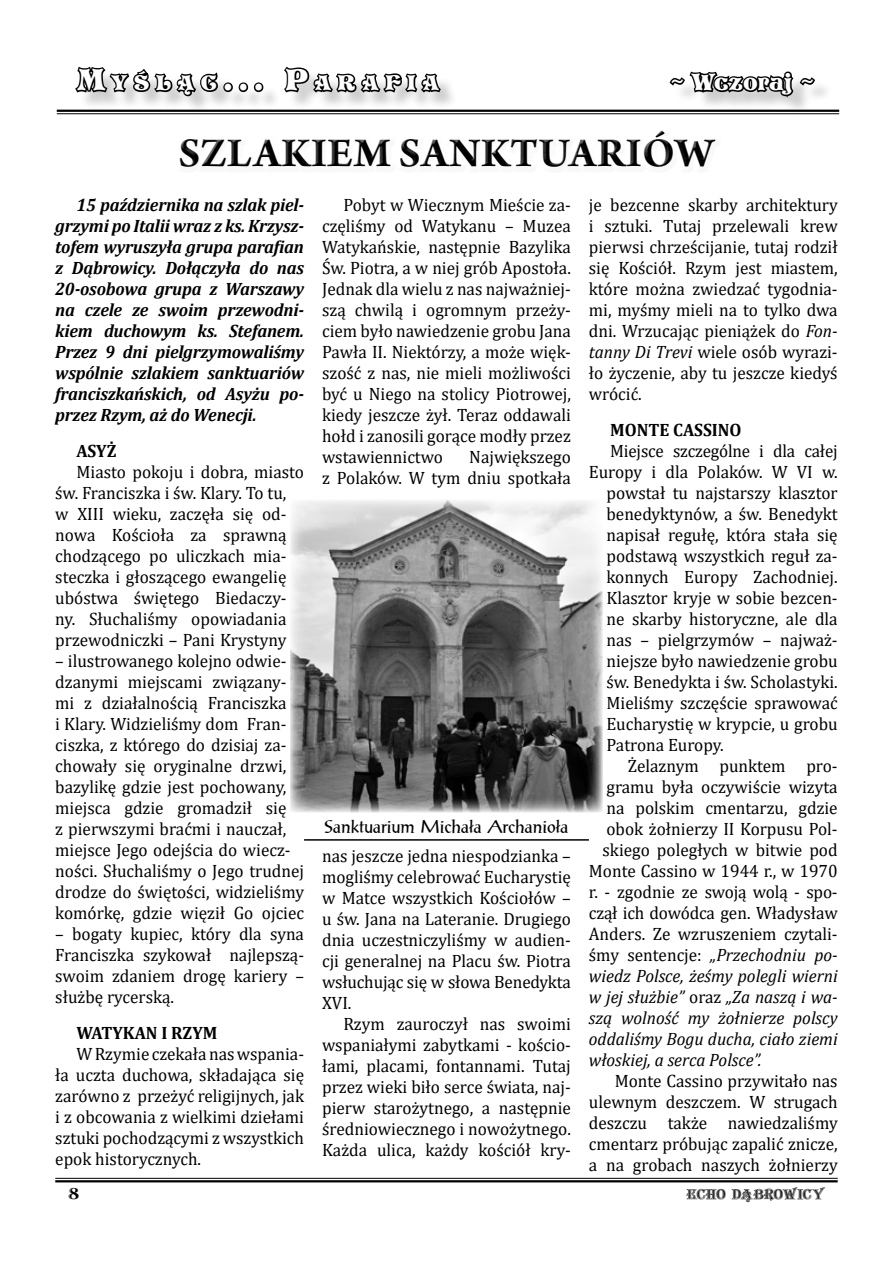
<style>
.page{position:relative;width:893px;height:1263px;background:#fff}
.page>*{position:absolute;margin:0;border:0;box-sizing:border-box;transform-origin:0 0}
.t1{font:700 43.5px "Arno Pro";letter-spacing:.01em;color:#000}
.t2{font:21px "EFN Orient";color:#fefefe}
.t3{font:18.9px "EFN Orient";letter-spacing:.355em;color:#fefefe}
.t4{font:18px/21px "Cambria";color:#000;text-align:justify;scale:.96 1}
.t5{font:italic 700 18px/21px "Cambria";letter-spacing:-.01em;color:#000;text-align:justify;scale:.96 1}
.t6{font:italic 18px "Cambria";color:#000;scale:.96 1}
.t7{font:700 18px "Cambria";color:#000;scale:.96 1}
.t8{font:18px "Prose Antique";color:#000}
.t9{font:18px "Cambria";color:#000;scale:.95 1}
.t10{font:15px "EFN Agabus Engraved";color:#000}
.t11{font:13.5px "EFN Alegoria";letter-spacing:-.03em;color:#000}
.s1{font-size:27px}
.s2{font-style:italic}
.s3{font-style:normal}
</style>
<div class="page">
<hr style="left:55px;top:1178px;width:783px;height:1px;background:#000">
<hr style="left:55px;top:1180px;width:783px;height:2px;background:#000">
<div style="left:79px;top:69px;width:754px;height:45px;background:#000;opacity:.2"></div>
<svg style="left:73px;top:66px;width:193px;height:47px"></svg>
<svg style="left:282px;top:66px;width:161px;height:29px"></svg>
<svg style="left:668px;top:69px;width:149px;height:46px"></svg>
<hr style="left:57px;top:110px;width:782px;height:2px;background:#000">
<hr style="left:57px;top:113px;width:782px;height:1px;background:#000">
<img style="left:290px;top:500px;width:312px;height:312px">
<hr style="left:304px;top:839px;width:285px;height:2px;background:#000">
<p class="t3" style="left:77px;top:70px;width:363px"><span class="s1">M</span>YŚLĄC<span class="s1">... P</span>ARAFIA</p>
<p class="t2" style="left:669px;top:68px;width:148px">~ Wczoraj ~</p>
<h1 class="t1" style="left:179px;top:127px;width:537px">SZLAKIEM SANKTUARIÓW</h1>
<p class="t5" style="left:55px;top:194px;width:261px;text-indent:21px">15 października na szlak piel&shy;grzymi po Italii wraz z ks. Krzysz&shy;tofem wyruszyła grupa parafian z Dąbrowicy. Dołączyła do nas 20-osobowa grupa z Warszawy na czele ze swoim przewodni&shy;kiem duchowym ks. Stefanem.<br>Przez 9 dni pielgrzymowaliśmy wspólnie szlakiem sanktuariów franciszkańskich, od Asyżu po&shy;przez Rzym, aż do Wenecji.</p>
<p class="t7" style="left:77px;top:438px;width:43px">ASYŻ</p>
<p class="t4" style="left:55px;top:461px;width:261px;text-align:left;text-indent:21px">Miasto pokoju i dobra, miasto św. Franciszka i św. Klary. To tu, w XIII wieku, zaczęła się od&shy;nowa Kościoła za sprawną chodzącego po uliczkach mia&shy;steczka i głoszącego ewangelię ubóstwa świętego Biedaczy&shy;ny. Słuchaliśmy opowiadania przewodniczki – Pani Krystyny</p>
<p class="t4" style="left:55px;top:650px;width:261px;text-align:left">– ilustrowanego kolejno odwie&shy;dzanymi miejscami związany&shy;mi z działalnością Franciszka<br>i Klary. Widzieliśmy dom Fran&shy;ciszka, z którego do dzisiaj za&shy;chowały się oryginalne drzwi, bazylikę gdzie jest pochowany, miejsca gdzie gromadził się<br>z pierwszymi braćmi i nauczał, miejsce Jego odejścia do wiecz&shy;ności. Słuchaliśmy o Jego trudnej drodze do świętości, widzieliśmy komórkę, gdzie więził Go ojciec</p>
<p class="t4" style="left:55px;top:923px;width:261px">– bogaty kupiec, który dla syna Franciszka szykował najlepszą&shy;swoim zdaniem drogę kariery – służbę rycerską.</p>
<p class="t7" style="left:77px;top:1020px;width:148px">WATYKAN I RZYM</p>
<p class="t4" style="left:55px;top:1043px;width:261px;text-indent:21px">W Rzymie czekała nas wspania&shy;ła uczta duchowa, składająca się zarówno z przeżyć religijnych, jak i z obcowania z wielkimi dziełami sztuki pochodzącymi z wszystkich epok historycznych.</p>
<p class="t4" style="left:322px;top:194px;width:261px;text-indent:21px">Pobyt w Wiecznym Mieście za&shy;częliśmy od Watykanu – Muzea Watykańskie, następnie Bazylika Św. Piotra, a w niej grób Apostoła.<br>Jednak dla wielu z nas najważniej&shy;szą chwilą i ogromnym przeży&shy;ciem było nawiedzenie grobu Jana Pawła II. Niektórzy, a może więk&shy;szość z nas, nie mieli możliwości być u Niego na stolicy Piotrowej, kiedy jeszcze żył. Teraz oddawali hołd i zanosili gorące modły przez wstawiennictwo</p>
<p class="t4" style="left:589px;top:194px;width:261px">je bezcenne skarby architektury i sztuki. Tutaj przelewali krew pierwsi chrześcijanie, tutaj rodził się Kościół. Rzym jest miastem, które można zwiedzać tygodnia&shy;mi, myśmy mieli na to tylko dwa dni. Wrzucając pieniążek do <span class="s2">Fon&shy;tanny Di Trevi</span> wiele osób wyrazi&shy;ło życzenie, aby tu jeszcze kiedyś wrócić.</p>
<p class="t7" style="left:610px;top:417px;width:138px">MONTE CASSINO</p>
<p class="t9" style="left:610px;top:440px;width:241px">Miejsce szczególne i dla całej</p>
<p class="t4" style="left:589px;top:461px;width:261px">Europy i dla Polaków. W VI w.</p>
<p class="t4" style="left:606px;top:482px;width:242px">powstał tu najstarszy klasztor</p>
<p class="t4" style="left:606px;top:503px;width:242px">benedyktynów, a św. Benedykt</p>
<p class="t4" style="left:606px;top:524px;width:242px">napisał regułę, która stała się</p>
<p class="t4" style="left:606px;top:545px;width:242px">podstawą wszystkich reguł za-</p>
<p class="t4" style="left:606px;top:566px;width:242px">konnych Europy Zachodniej.</p>
<p class="t4" style="left:606px;top:587px;width:242px">Klasztor kryje w sobie bezcen-</p>
<p class="t4" style="left:606px;top:608px;width:242px">ne skarby historyczne, ale dla</p>
<p class="t4" style="left:606px;top:629px;width:242px">nas – pielgrzymów – najważ-</p>
<p class="t4" style="left:606px;top:650px;width:242px">niejsze było nawiedzenie grobu</p>
<p class="t4" style="left:606px;top:671px;width:242px">św. Benedykta i św. Scholastyki.</p>
<p class="t4" style="left:606px;top:692px;width:242px">Mieliśmy szczęście sprawować</p>
<p class="t4" style="left:606px;top:713px;width:242px">Eucharystię w krypcie, u grobu</p>
<p class="t4" style="left:606px;top:734px;width:123px">Patrona Europy.</p>
<p class="t4" style="left:628px;top:755px;width:220px">Żelaznym punktem pro-</p>
<p class="t4" style="left:606px;top:776px;width:242px">gramu była oczywiście wizyta</p>
<p class="t4" style="left:606px;top:797px;width:242px">na polskim cmentarzu, gdzie</p>
<p class="t4" style="left:606px;top:818px;width:242px">obok żołnierzy II Korpusu Pol-</p>
<p class="t4" style="left:602px;top:839px;width:246px">skiego poległych w bitwie pod</p>
<p class="t4" style="left:589px;top:860px;width:261px">Monte Cassino w 1944 r., w 1970</p>
<p class="t4" style="left:589px;top:881px;width:261px">r. - zgodnie ze swoją wolą - spo-</p>
<p class="t4" style="left:589px;top:902px;width:261px">czął ich dowódca gen. Władysław</p>
<p class="t4" style="left:589px;top:923px;width:261px">Anders. Ze wzruszeniem czytali-</p>
<p class="t6" style="left:589px;top:942px;width:261px"><span class="s3">śmy sentencje:</span> „Przechodniu po-</p>
<p class="t6" style="left:589px;top:963px;width:261px">wiedz Polsce, żeśmy polegli wierni</p>
<p class="t6" style="left:589px;top:984px;width:261px">w jej służbie” <span class="s3">oraz</span> „Za naszą i wa-</p>
<p class="t6" style="left:589px;top:1005px;width:261px">szą wolność my żołnierze polscy</p>
<p class="t6" style="left:589px;top:1026px;width:261px">oddaliśmy Bogu ducha, ciało ziemi</p>
<p class="t6" style="left:589px;top:1047px;width:182px">włoskiej, a serca Polsce”.</p>
<p class="t4" style="left:589px;top:1070px;width:261px;text-indent:26px">Monte Cassino przywitało nas ulewnym deszczem. W strugach deszczu także nawiedzaliśmy cmentarz próbując zapalić znicze, a na grobach naszych żołnierzy</p>
<p class="t4" style="left:322px;top:446px;width:261px;text-align:right">Największego<br>z Polaków. W tym dniu spotkała</p>
<p class="t8" style="left:325px;top:816px;width:245px">Sanktuarium Michała Archanioła</p>
<p class="t4" style="left:322px;top:845px;width:261px">nas jeszcze jedna niespodzianka – mogliśmy celebrować Eucharystię w Matce wszystkich Kościołów – u św. Jana na Lateranie. Drugiego dnia uczestniczyliśmy w audien&shy;cji generalnej na Placu św. Piotra wsłuchując się w słowa Benedykta XVI.</p>
<p class="t4" style="left:322px;top:1013px;width:261px;text-indent:21px">Rzym zauroczył nas swoimi wspaniałymi zabytkami - kościo&shy;łami, placami, fontannami. Tutaj przez wieki biło serce świata, naj&shy;pierw starożytnego, a następnie średniowiecznego i nowożytnego.<br>Każda ulica, każdy kościół kry-</p>
<p class="t10" style="left:68px;top:1183px;width:13px">8</p>
<p class="t11" style="left:686px;top:1186px;width:140px">ECHO DĄBROWICY</p>
</div>
